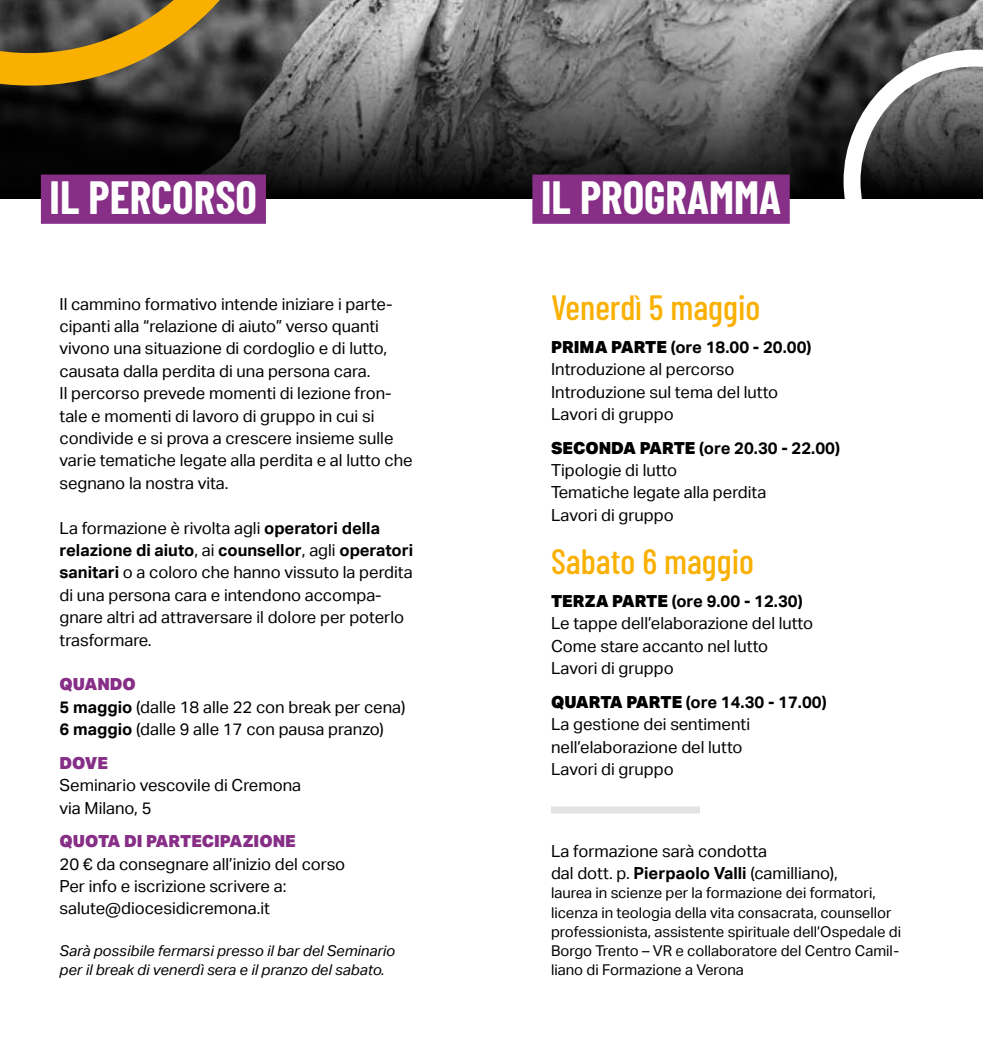
<style>
.page{position:relative;width:983px;height:1042px;background:#fff}
.page>*{position:absolute;margin:0;border:0;box-sizing:border-box;transform-origin:0 0}
.t1{font:700 45.5px "Barlow Condensed";color:#fff}
.t2{font:500 35px "Barlow Condensed";color:#f9b000}
.t3{font:16.62px/22.4px "Aktiv Grotesk";color:#000}
.t4{font:900 16.62px "Aktiv Grotesk";color:#872e87}
.t5{font:14.88px/19.2px "Aktiv Grotesk";color:#000}
.t6{font:italic 14.88px/19.2px "Aktiv Grotesk";color:#000}
.s1{font-weight:700}
.s2{font-weight:900;color:#872e87}
.s3{font-weight:900}
</style>
<div class="page">
<svg style="left:0;top:0;width:982px;height:198px;background:#4f4f4f"></svg>
<div style="left:41px;top:174px;width:225px;height:50px;background:#872e87"></div>
<div style="left:532px;top:174px;width:257px;height:50px;background:#872e87"></div>
<svg style="left:0;top:0;width:283px;height:86px;background:#7b6533"></svg>
<svg style="left:843px;top:50px;width:139px;height:149px"></svg>
<div style="left:551px;top:806px;width:148px;height:7px;background:#e3e3e3"></div>
<h1 class="t1" style="left:50px;top:165px;width:209px">IL PERCORSO</h1>
<h1 class="t1" style="left:541px;top:165px;width:241px">IL PROGRAMMA</h1>
<p class="t3" style="left:60px;top:293px;width:354px">Il cammino formativo intende iniziare i parte&shy;cipanti alla “relazione di aiuto” verso quanti vivono una situazione di cordoglio e di lutto, causata dalla perdita di una persona cara.<br>Il percorso prevede momenti di lezione fron&shy;tale e momenti di lavoro di gruppo in cui si condivide e si prova a crescere insieme sulle varie tematiche legate alla perdita e al lutto che segnano la nostra vita.</p>
<p class="t3" style="left:60px;top:517px;width:355px">La formazione è rivolta agli <span class="s1">operatori della relazione di aiuto</span>, ai <span class="s1">counsellor</span>, agli <span class="s1">operatori sanitari</span> o a coloro che hanno vissuto la perdita di una persona cara e intendono accompa&shy;gnare altri ad attraversare il dolore per poterlo trasformare.</p>
<p class="t3" style="left:60px;top:673px;width:347px"><span class="s2">QUANDO<br></span><span class="s1">5 maggio</span> (dalle 18 alle 22 con break per cena)<br><span class="s1">6 maggio</span> (dalle 9 alle 17 con pausa pranzo)</p>
<p class="t4" style="left:60px;top:752px;width:50px">DOVE</p>
<p class="t3" style="left:60px;top:774px;width:243px">Seminario vescovile di Cremona via Milano, 5</p>
<p class="t4" style="left:60px;top:830px;width:238px">QUOTA DI PARTECIPAZIONE</p>
<p class="t3" style="left:60px;top:852px;width:287px">20 € da consegnare all’inizio del corso<br>Per info e iscrizione scrivere a: salute@diocesidicremona.it</p>
<p class="t6" style="left:60px;top:941px;width:337px">Sarà possibile fermarsi presso il bar del Seminario per il break di venerdì sera e il pranzo del sabato.</p>
<h2 class="t2" style="left:551px;top:282px;width:211px">Venerdì 5 maggio</h2>
<p class="t3" style="left:551px;top:336px;width:262px"><span class="s3">PRIMA PARTE</span> <span class="s1">(ore 18.00 - 20.00)<br></span>Introduzione al percorso<br>Introduzione sul tema del lutto<br>Lavori di gruppo</p>
<p class="t3" style="left:551px;top:437px;width:290px"><span class="s3">SECONDA PARTE</span> <span class="s1">(ore 20.30 - 22.00)<br></span>Tipologie di lutto<br>Tematiche legate alla perdita<br>Lavori di gruppo</p>
<h2 class="t2" style="left:551px;top:536px;width:204px">Sabato 6 maggio</h2>
<p class="t3" style="left:551px;top:590px;width:263px"><span class="s3">TERZA PARTE</span> <span class="s1">(ore 9.00 - 12.30)<br></span>Le tappe dell’elaborazione del lutto<br>Come stare accanto nel lutto<br>Lavori di gruppo</p>
<p class="t3" style="left:551px;top:691px;width:277px"><span class="s3">QUARTA PARTE</span> <span class="s1">(ore 14.30 - 17.00)<br></span>La gestione dei sentimenti nell’elaborazione del lutto<br>Lavori di gruppo</p>
<p class="t3" style="left:551px;top:840px;width:288px">La formazione sarà condotta<br>dal dott. p. <span class="s1">Pierpaolo Valli</span> (camilliano),</p>
<p class="t5" style="left:551px;top:883px;width:351px">laurea in scienze per la formazione dei formatori, licenza in teologia della vita consacrata, counsellor professionista, assistente spirituale dell’Ospedale di Borgo Trento – VR e collaboratore del Centro Camil&shy;liano di Formazione a Verona</p>
</div>
